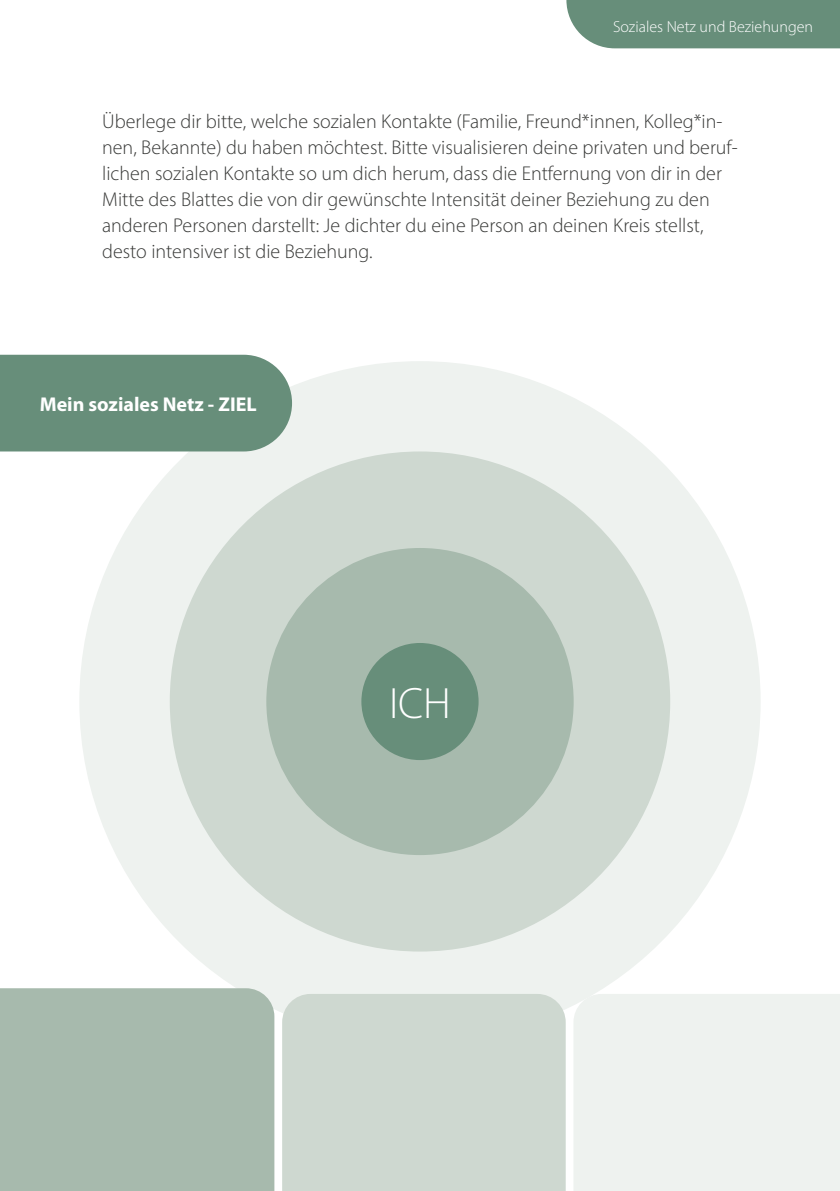
<style>
.page{position:relative;width:840px;height:1191px;background:#fff}
.page>*{position:absolute;margin:0;border:0;box-sizing:border-box;transform-origin:0 0}
.t1{font:300 44px "Myriad Pro";color:#fff}
.Fließtext{font:300 20px/26px "Myriad Pro";color:#383937}
.Fließtext-2{font:700 20px "Myriad Pro";color:#fff}
.Fließtext_klein{font:300 16px "Myriad Pro";color:#fff}
</style>
<div class="page">
<div style="left:79px;top:361px;width:681px;height:681px;background:#eef2ef;border-radius:50%"></div>
<div style="left:170px;top:451px;width:499px;height:500px;background:#ced8d0;border-radius:50%"></div>
<div style="left:266px;top:548px;width:307px;height:307px;background:#a7baad;border-radius:50%"></div>
<div style="left:361px;top:643px;width:117px;height:117px;background:#678e7a;border-radius:50%"></div>
<div style="left:566px;top:0;width:273px;height:48px;background:#678e7a"></div>
<div style="left:0;top:355px;width:292px;height:96px;background:#678e7a"></div>
<div style="left:0;top:988px;width:274px;height:203px;background:#a7baad"></div>
<div style="left:282px;top:994px;width:283px;height:197px;background:#ced8d0"></div>
<div style="left:574px;top:994px;width:265px;height:197px;background:#eef2ef"></div>
<p class="Fließtext_klein" style="left:612px;top:17px;width:201px">Soziales Netz und Beziehungen</p>
<p class="Fließtext" style="left:102px;top:109px;width:636px">Überlege dir bitte, welche sozialen Kontakte (Familie, Freund*innen, Kolleg*in&shy;nen, Bekannte) du haben möchtest. Bitte visualisieren deine privaten und beruf&shy;lichen sozialen Kontakte so um dich herum, dass die Entfernung von dir in der Mitte des Blattes die von dir gewünschte Intensität deiner Beziehung zu den anderen Personen darstellt: Je dichter du eine Person an deinen Kreis stellst, desto intensiver ist die Beziehung.</p>
<p class="Fließtext-2" style="left:40px;top:391px;width:218px">Mein soziales Netz - ZIEL</p>
<h3 class="t1" style="left:389px;top:677px;width:63px">ICH</h3>
</div>
